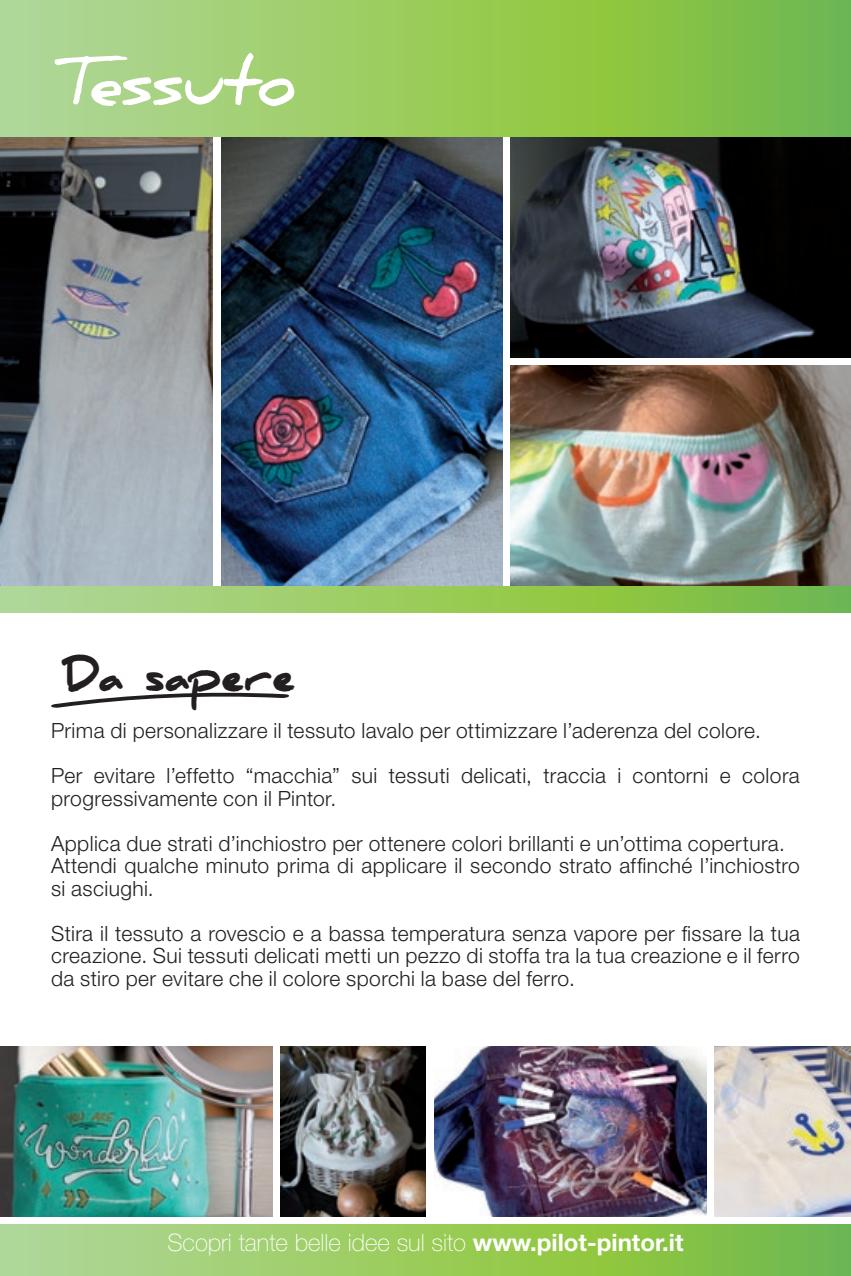
<style>
.page{position:relative;width:851px;height:1276px;background:#fff}
.page>*{position:absolute;margin:0;border:0;box-sizing:border-box;transform-origin:0 0}
.t1{font:700 66px "Daniel";letter-spacing:-.025em;color:#fff;scale:.95 1}
.t2{font:900 39.6px "Daniel";color:#231f20}
.t3{font:100 24px "Helvetica Neue LT Std";color:#fff}
.t4{font:300 21px/22.5px "Helvetica Neue LT Std";letter-spacing:.02em;color:#231f20}
.s1{font-weight:700}
</style>
<div class="page">
<img style="left:510px;top:136px;width:340px;height:221px">
<img style="left:510px;top:366px;width:340px;height:221px">
<img style="left:0;top:136px;width:213px;height:451px">
<img style="left:221px;top:136px;width:281px;height:451px">
<svg style="left:1px;top:1225px;width:849px;height:51px;background:#96ca62"></svg>
<hr style="left:0;top:1225px;width:1px;height:51px;background:#afd79b">
<svg style="left:51px;top:692px;width:238px;height:16px"></svg>
<img style="left:0;top:1046px;width:272px;height:170px">
<img style="left:714px;top:1046px;width:136px;height:170px">
<img style="left:281px;top:1046px;width:144px;height:170px">
<img style="left:434px;top:1046px;width:272px;height:170px">
<svg style="left:1px;top:0;width:849px;height:136px;background:#96ca62"></svg>
<hr style="left:0;top:0;width:1px;height:136px;background:#afd79b">
<svg style="left:1px;top:587px;width:849px;height:25px;background:#96ca62"></svg>
<svg style="left:0;top:587px;width:1px;height:25px"></svg>
<p class="t1" style="left:51px;top:44px;width:258px">Tessuto</p>
<p class="t2" style="left:66px;top:654px;width:231px">Da sapere</p>
<p class="t4" style="left:51px;top:719px;width:711px">Prima di personalizzare il tessuto lavalo per ottimizzare l’aderenza del colore.</p>
<p class="t4" style="left:51px;top:764px;width:750px">Per evitare l’effetto “macchia” sui tessuti delicati, traccia i contorni e colora progressivamente con il Pintor.</p>
<p class="t4" style="left:51px;top:831px;width:735px">Applica due strati d’inchiostro per ottenere colori brillanti e un’ottima copertura.</p>
<p class="t4" style="left:51px;top:854px;width:750px">Attendi qualche minuto prima di applicare il secondo strato affinché l’inchiostro si asciughi.</p>
<p class="t4" style="left:51px;top:921px;width:750px;text-align:justify">Stira il tessuto a rovescio e a bassa temperatura senza vapore per fissare la tua creazione. Sui tessuti delicati metti un pezzo di stoffa tra la tua creazione e il ferro da stiro per evitare che il colore sporchi la base del ferro.</p>
<p class="t3" style="left:167px;top:1228px;width:517px">Scopri tante belle idee sul sito <span class="s1">www.pilot-pintor.it</span></p>
</div>
